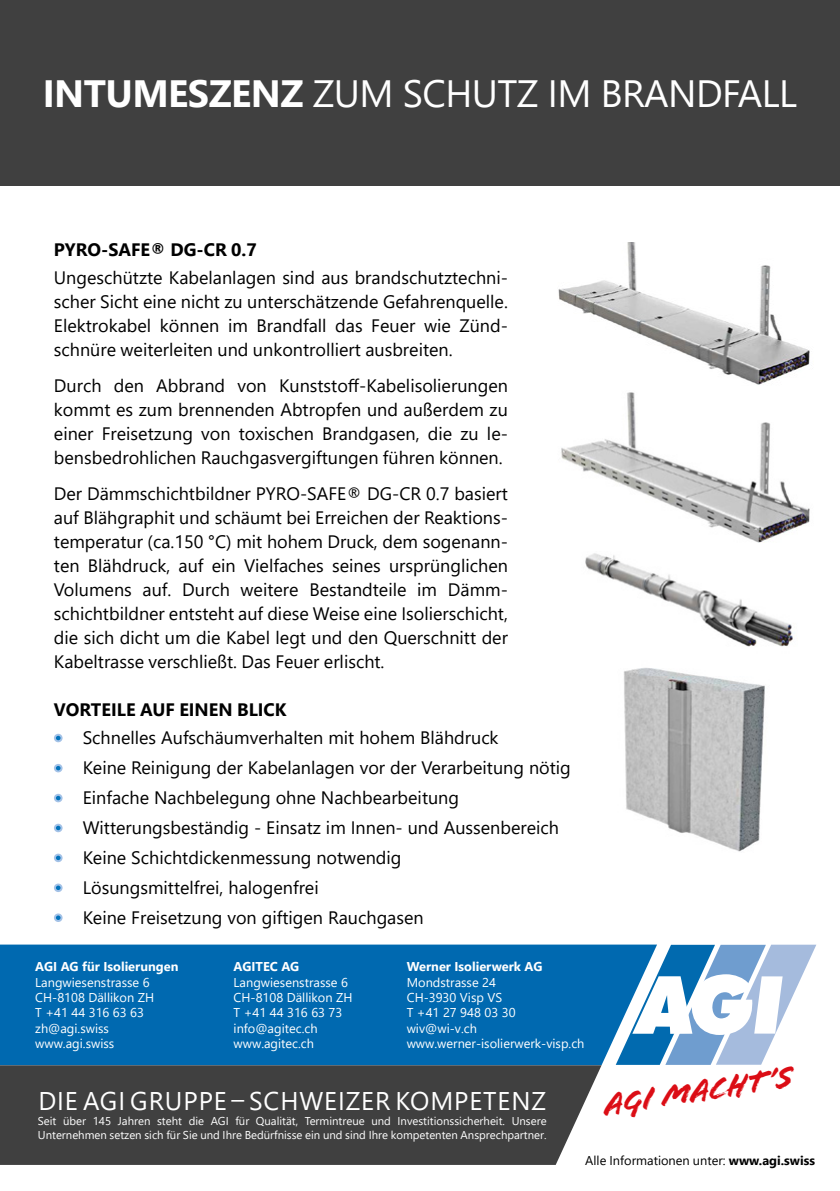
<style>
.page{position:relative;width:840px;height:1191px;background:#fff}
.page>*{position:absolute;margin:0;border:0;box-sizing:border-box;transform-origin:0 0}
.hinten_oben_titel{font:38px "Segoe UI";letter-spacing:-.015em;color:#fff}
.t1{font:italic 32.4px "Flood";color:#db0d15;scale:1.05 1}
.t2{font:25.6px "Segoe UI";letter-spacing:.035em;color:#fff}
.hinten_transp{font:18px/24px "Segoe UI";color:#000;text-align:justify}
.hinten_unten_titel{font:700 18px "Segoe UI";color:#000}
.hinten_transp-2{font:700 18px "Segoe UI";color:#000}
.t3{font:12.8px "Segoe UI";color:#fff}
.t4{font:700 12.8px "Segoe UI";color:#fff}
.hinten_transp-3{font:12.8px "Segoe UI";color:#000}
.t5{font:11.4px/13.6px "Segoe UI";color:#fff}
.s1{font-weight:700}
</style>
<div class="page">
<div style="left:0;top:0;width:839px;height:186px;background:#404040"></div>
<div style="left:0;top:944px;width:656px;height:121px;background:#0069b0"></div>
<div style="left:0;top:1065px;width:601px;height:100px;background:#404040"></div>
<div style="left:54px;top:764px;width:8px;height:8px;border:2px solid #a4c2e7;border-radius:50%"></div>
<div style="left:55px;top:854px;width:6px;height:7px;background:#0072bb;border-radius:50%"></div>
<div style="left:54px;top:853px;width:8px;height:9px;border:2px solid #a4c2e7;border-radius:50%"></div>
<div style="left:54px;top:794px;width:8px;height:8px;border:2px solid #a4c2e7;border-radius:50%"></div>
<div style="left:55px;top:884px;width:6px;height:7px;background:#0072bb;border-radius:50%"></div>
<div style="left:54px;top:883px;width:8px;height:9px;border:2px solid #a4c2e7;border-radius:50%"></div>
<div style="left:55px;top:824px;width:6px;height:7px;background:#0072bb;border-radius:50%"></div>
<div style="left:54px;top:823px;width:8px;height:9px;border:2px solid #a4c2e7;border-radius:50%"></div>
<div style="left:55px;top:914px;width:6px;height:7px;background:#0072bb;border-radius:50%"></div>
<div style="left:54px;top:913px;width:8px;height:9px;border:2px solid #a4c2e7;border-radius:50%"></div>
<div style="left:54px;top:734px;width:8px;height:8px;border:2px solid #a4c2e7;border-radius:50%"></div>
<svg style="left:615px;top:944px;width:200px;height:120px"></svg>
<img style="left:558px;top:242px;width:252px;height:261px">
<img style="left:585px;top:503px;width:225px;height:144px">
<img style="left:624px;top:668px;width:141px;height:184px">
<p class="hinten_oben_titel" style="left:43px;top:57px;width:755px"><span class="s1">INTUMESZENZ</span> ZUM SCHUTZ IM BRANDFALL</p>
<p class="hinten_transp-2" style="left:54px;top:232px;width:204px">PYRO-SAFE® DG-CR 0.7</p>
<p class="hinten_transp" style="left:54px;top:264px;width:455px">Ungeschützte Kabelanlagen sind aus brandschutztechni&shy;scher Sicht eine nicht zu unterschätzende Gefahrenquelle.<br>Elektrokabel können im Brandfall das Feuer wie Zünd&shy;schnüre weiterleiten und unkontrolliert ausbreiten.</p>
<p class="hinten_transp" style="left:54px;top:372px;width:455px">Durch den Abbrand von Kunststoff-Kabelisolierungen kommt es zum brennenden Abtropfen und außerdem zu einer Freisetzung von toxischen Brandgasen, die zu le&shy;bensbedrohlichen Rauchgasvergiftungen führen können.</p>
<p class="hinten_transp" style="left:54px;top:480px;width:455px">Der Dämmschichtbildner PYRO-SAFE® DG-CR 0.7 basiert auf Blähgraphit und schäumt bei Erreichen der Reaktions&shy;temperatur (ca.150 °C) mit hohem Druck, dem sogenann&shy;ten Blähdruck, auf ein Vielfaches seines ursprünglichen Volumens auf. Durch weitere Bestandteile im Dämm&shy;schichtbildner entsteht auf diese Weise eine Isolierschicht, die sich dicht um die Kabel legt und den Querschnitt der Kabeltrasse verschließt. Das Feuer erlischt.</p>
<p class="hinten_unten_titel" style="left:54px;top:692px;width:234px">VORTEILE AUF EINEN BLICK</p>
<p class="hinten_transp" style="left:83px;top:724px;width:417px">Schnelles Aufschäumverhalten mit hohem Blähdruck</p>
<p class="hinten_transp" style="left:83px;top:754px;width:489px">Keine Reinigung der Kabelanlagen vor der Verarbeitung nötig</p>
<p class="hinten_transp" style="left:83px;top:784px;width:377px">Einfache Nachbelegung ohne Nachbearbeitung</p>
<p class="hinten_transp" style="left:83px;top:814px;width:477px">Witterungsbeständig - Einsatz im Innen- und Aussenbereich</p>
<p class="hinten_transp" style="left:83px;top:844px;width:320px">Keine Schichtdickenmessung notwendig</p>
<p class="hinten_transp" style="left:83px;top:871px;width:342px;line-height:30px">Lösungsmittelfrei, halogenfrei<br>Keine Freisetzung von giftigen Rauchgasen</p>
<p class="t4" style="left:35px;top:954px;width:145px">AGI AG für Isolierungen</p>
<p class="t3" style="left:35px;top:970px;width:116px">Langwiesenstrasse 6</p>
<p class="t3" style="left:35px;top:985px;width:120px">CH-8108 Dällikon ZH</p>
<p class="t3" style="left:35px;top:1000px;width:110px">T +41 44 316 63 63</p>
<p class="t3" style="left:35px;top:1016px;width:75px">zh@agi.swiss</p>
<p class="t3" style="left:35px;top:1031px;width:80px">www.agi.swiss</p>
<p class="t4" style="left:233px;top:954px;width:67px">AGITEC AG</p>
<p class="t3" style="left:233px;top:970px;width:116px">Langwiesenstrasse 6</p>
<p class="t3" style="left:233px;top:985px;width:120px">CH-8108 Dällikon ZH</p>
<p class="t3" style="left:233px;top:1000px;width:110px">T +41 44 316 63 73</p>
<p class="t3" style="left:233px;top:1016px;width:85px">info@agitec.ch</p>
<p class="t3" style="left:233px;top:1031px;width:82px">www.agitec.ch</p>
<p class="t4" style="left:406px;top:954px;width:137px">Werner Isolierwerk AG</p>
<p class="t3" style="left:406px;top:970px;width:91px">Mondstrasse 24</p>
<p class="t3" style="left:406px;top:985px;width:97px">CH-3930 Visp VS</p>
<p class="t3" style="left:406px;top:1000px;width:110px">T +41 27 948 03 30</p>
<p class="t3" style="left:406px;top:1016px;width:72px">wiv@wi-v.ch</p>
<p class="t3" style="left:406px;top:1031px;width:179px">www.werner-isolierwerk-visp.ch</p>
<p class="t2" style="left:38px;top:1076px;width:509px">DIE AGI GRUPPE – SCHWEIZER KOMPETENZ</p>
<p class="t5" style="left:38px;top:1113px;width:510px">Seit über 145 Jahren steht die AGI für Qualität, Termintreue und Investitionssicherheit. Unsere<br>Unternehmen setzen sich für Sie und Ihre Bedürfnisse ein und sind Ihre kompetenten Ansprechpartner.</p>
<p class="t1" style="left:600px;top:1087px;width:183px;rotate:-9deg">AGI MACHT’S</p>
<p class="hinten_transp-3" style="left:585px;top:1148px;width:231px">Alle Informationen unter: <span class="s1">www.agi.swiss</span></p>
</div>
